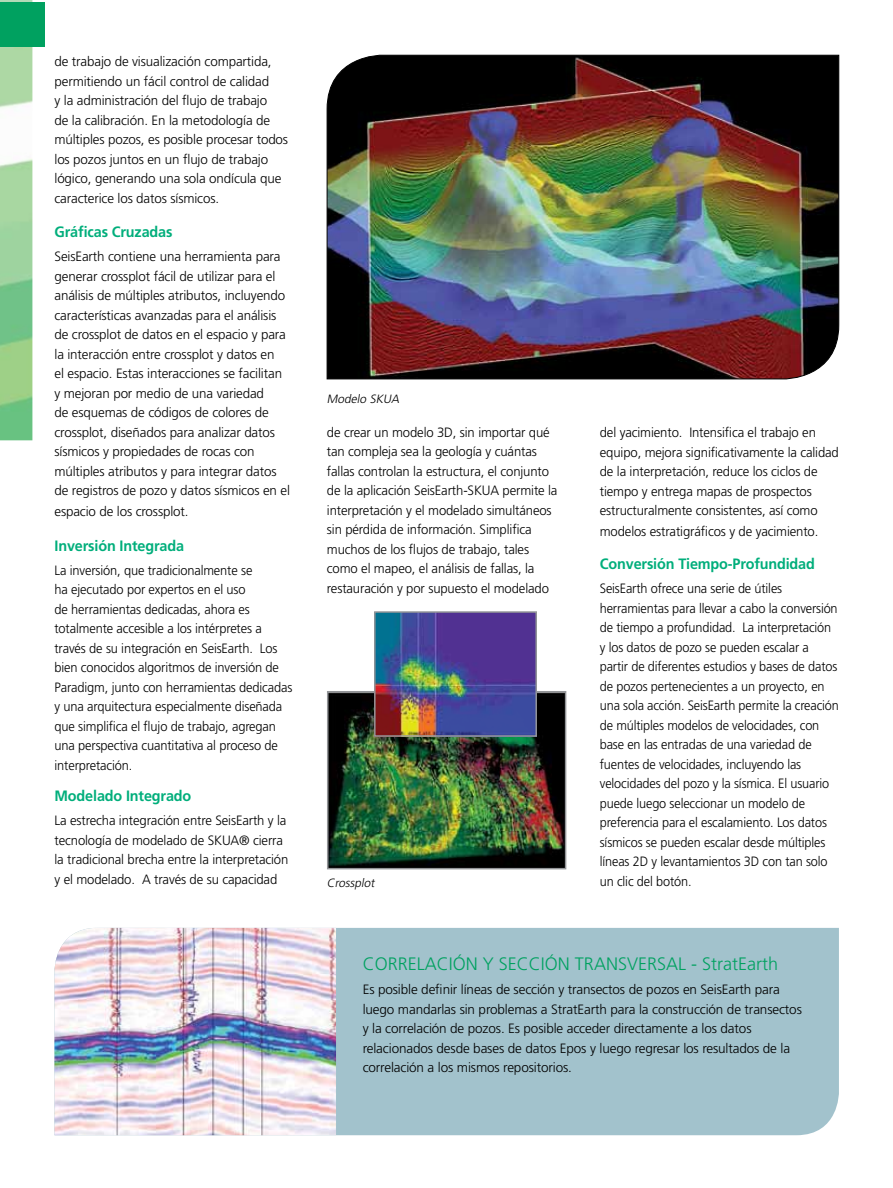
<style>
.page{position:relative;width:893px;height:1188px;background:#fff}
.page>*{position:absolute;margin:0;border:0;box-sizing:border-box;transform-origin:0 0}
.t1{font:300 18px "Frutiger LT Std";color:#00a160}
.t2{font:700 15px "Frutiger LT Std";letter-spacing:-.01em;color:#00ae7b;scale:.96 1}
.t3{font:300 13.5px/19.5px "Frutiger LT Std";letter-spacing:-.01em;color:#000}
.t4{font:300 13.5px/19.5px "Frutiger LT Std";letter-spacing:-.01em;color:#000;scale:.94 1}
.t5{font:300 13.5px/19.5px "Frutiger LT Std";letter-spacing:-.01em;color:#000;scale:.95 1}
.t6{font:italic 300 12px "Frutiger LT Std";color:#000}
</style>
<div class="page">
<img style="left:0;top:0;width:32px;height:440px">
<div style="left:336px;top:928px;width:502px;height:207px;background:#a2c2cc"></div>
<img style="left:54px;top:928px;width:282px;height:207px">
<img style="left:329px;top:693px;width:235px;height:174px">
<div style="left:327px;top:691px;width:239px;height:178px;border:1px solid #939598"></div>
<img style="left:377px;top:614px;width:156px;height:120px">
<div style="left:374px;top:611px;width:162px;height:126px;border:2px solid #939598"></div>
<img style="left:326px;top:55px;width:512px;height:324px">
<div style="left:0;top:2px;width:44px;height:45px;background:#00a160"></div>
<p class="t3" style="left:54px;top:52px;width:235px">de trabajo de visualización compartida, permitiendo un fácil control de calidad<br>y la administración del flujo de trabajo<br>de la calibración. En la metodología de múltiples pozos, es posible procesar todos los pozos juntos en un flujo de trabajo lógico, generando una sola ondícula que caracterice los datos sísmicos.</p>
<p class="t2" style="left:54px;top:223px;width:124px">Gráficas Cruzadas</p>
<p class="t3" style="left:54px;top:247px;width:237px">SeisEarth contiene una herramienta para generar crossplot fácil de utilizar para el análisis de múltiples atributos, incluyendo características avanzadas para el análisis de crossplot de datos en el espacio y para la interacción entre crossplot y datos en<br>el espacio. Estas interacciones se facilitan y mejoran por medio de una variedad<br>de esquemas de códigos de colores de crossplot, diseñados para analizar datos sísmicos y propiedades de rocas con múltiples atributos y para integrar datos de registros de pozo y datos sísmicos en el</p>
<p class="t3" style="left:54px;top:502px;width:135px">espacio de los crossplot.</p>
<p class="t2" style="left:54px;top:537px;width:136px">Inversión Integrada</p>
<p class="t5" style="left:54px;top:561px;width:252px">La inversión, que tradicionalmente se<br>ha ejecutado por expertos en el uso<br>de herramientas dedicadas, ahora es totalmente accesible a los intérpretes a través de su integración en SeisEarth. Los bien conocidos algoritmos de inversión de Paradigm, junto con herramientas dedicadas y una arquitectura especialmente diseñada que simplifica el flujo de trabajo, agregan una perspectiva cuantitativa al proceso de interpretación.</p>
<p class="t2" style="left:54px;top:787px;width:144px">Modelado Integrado</p>
<p class="t3" style="left:54px;top:811px;width:235px">La estrecha integración entre SeisEarth y la tecnología de modelado de SKUA® cierra la tradicional brecha entre la interpretación y el modelado. A través de su capacidad</p>
<p class="t6" style="left:327px;top:392px;width:76px">Modelo SKUA</p>
<p class="t3" style="left:327px;top:423px;width:232px">de crear un modelo 3D, sin importar qué tan compleja sea la geología y cuántas fallas controlan la estructura, el conjunto de la aplicación SeisEarth-SKUA permite la interpretación y el modelado simultáneos sin pérdida de información. Simplifica muchos de los flujos de trabajo, tales como el mapeo, el análisis de fallas, la restauración y por supuesto el modelado</p>
<p class="t3" style="left:599px;top:423px;width:240px">del yacimiento. Intensifica el trabajo en equipo, mejora significativamente la calidad de la interpretación, reduce los ciclos de tiempo y entrega mapas de prospectos estructuralmente consistentes, así como</p>
<p class="t3" style="left:599px;top:522px;width:220px">modelos estratigráficos y de yacimiento.</p>
<p class="t2" style="left:599px;top:555px;width:225px">Conversión Tiempo-Profundidad</p>
<p class="t4" style="left:599px;top:579px;width:256px">SeisEarth ofrece una serie de útiles herramientas para llevar a cabo la conversión de tiempo a profundidad. La interpretación y los datos de pozo se pueden escalar a partir de diferentes estudios y bases de datos de pozos pertenecientes a un proyecto, en una sola acción. SeisEarth permite la creación de múltiples modelos de velocidades, con base en las entradas de una variedad de fuentes de velocidades, incluyendo las velocidades del pozo y la sísmica. El usuario puede luego seleccionar un modelo de preferencia para el escalamiento. Los datos sísmicos se pueden escalar desde múltiples líneas 2D y levantamientos 3D con tan solo un clic del botón.</p>
<p class="t6" style="left:327px;top:876px;width:51px">Crossplot</p>
<h1 class="t1" style="left:362px;top:954px;width:417px">CORRELACIÓN Y SECCIÓN TRANSVERSAL - StratEarth</h1>
<p class="t3" style="left:362px;top:980px;width:440px">Es posible definir líneas de sección y transectos de pozos en SeisEarth para luego mandarlas sin problemas a StratEarth para la construcción de transectos y la correlación de pozos. Es posible acceder directamente a los datos relacionados desde bases de datos Epos y luego regresar los resultados de la correlación a los mismos repositorios.</p>
</div>
